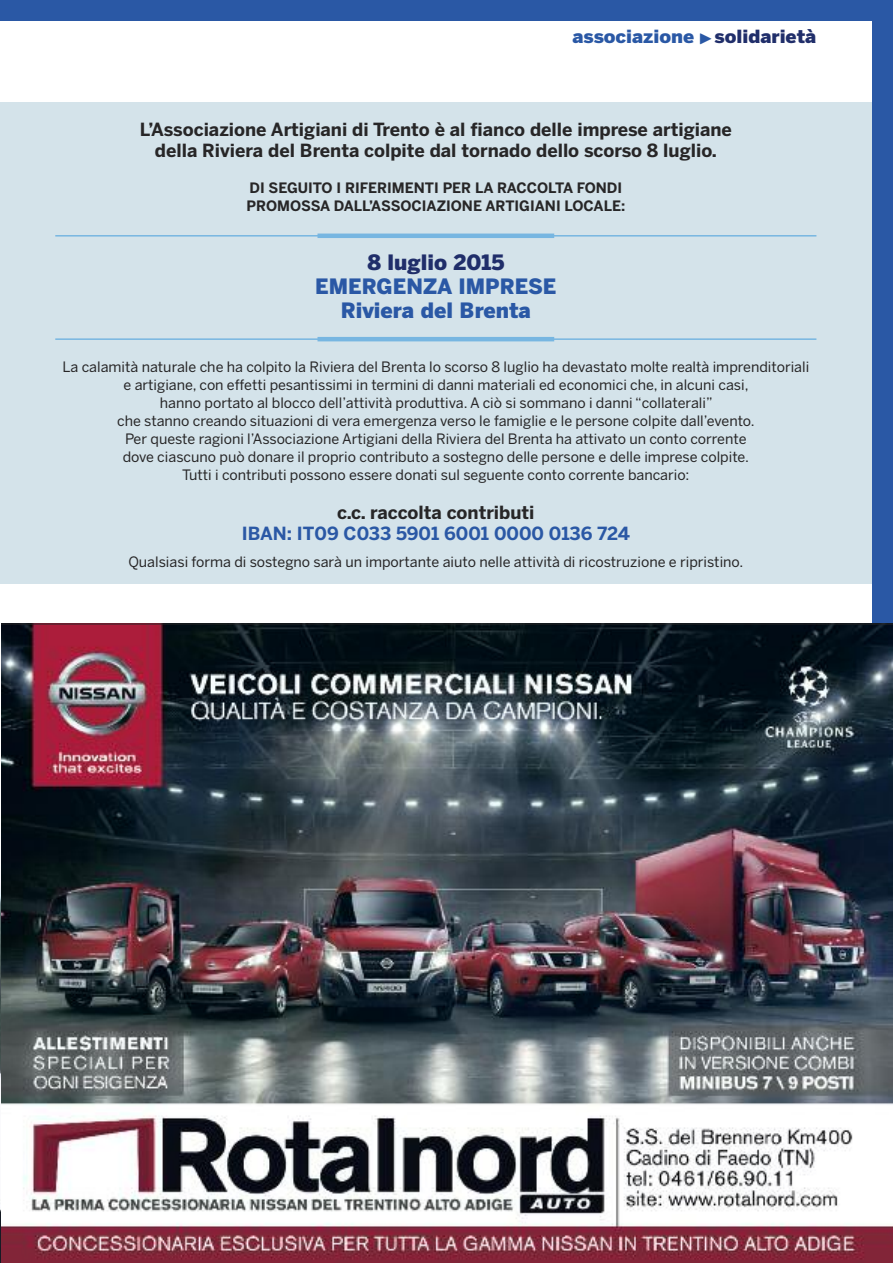
<style>
.page{position:relative;width:893px;height:1263px;background:#2a58a5}
.page>*{position:absolute;margin:0;border:0;box-sizing:border-box;transform-origin:0 0}
.t1{font:900 21px/24px "Benton Sans";color:#2a58a5;text-align:center}
.t2{font:900 21px "Benton Sans";color:#202e6a}
.t3{font:700 18px/21px "Benton Sans";color:#272627;text-align:center}
.t4{font:700 18px "Benton Sans";color:#2a58a5}
.t5{font:900 18px "Benton Sans";color:#2a58a5;scale:1.05 1}
.t6{font:14.25px/18px "Benton Sans";color:#272627;text-align:center}
.t7{font:700 14.25px/18px "Benton Sans";color:#272627}
.s1{color:#202e6a}
</style>
<div class="page">
<div style="left:0;top:21px;width:872px;height:1221px;background:#fff"></div>
<img style="left:1px;top:625px;width:892px;height:638px">
<hr style="left:0;top:624px;width:893px;height:1px;background:#272627">
<hr style="left:0;top:624px;width:1px;height:639px;background:#fff">
<div style="left:0;top:102px;width:872px;height:482px;background:#d4e3ea"></div>
<hr style="left:55px;top:235px;width:761px;height:2px;background:#77b6e1">
<hr style="left:55px;top:338px;width:761px;height:2px;background:#77b6e1">
<hr style="left:317px;top:234px;width:237px;height:4px;background:#77b6e1">
<hr style="left:317px;top:337px;width:237px;height:4px;background:#77b6e1">
<svg style="left:542px;top:1226px;width:4px;height:4px"></svg>
<svg style="left:575px;top:1226px;width:5px;height:4px"></svg>
<p class="t5" style="left:572px;top:26px;width:234px">associazione <span class="s1">solidarietà</span></p>
<p class="t3" style="left:140px;top:119px;width:594px">L’Associazione Artigiani di Trento è al fianco delle imprese artigiane della Riviera del Brenta colpite dal tornado dello scorso 8 luglio.</p>
<p class="t7" style="left:246px;top:179px;width:380px">DI SEGUITO I RIFERIMENTI PER LA RACCOLTA FONDI<br>PROMOSSA DALL’ASSOCIAZIONE ARTIGIANI LOCALE:</p>
<h1 class="t2" style="left:367px;top:250px;width:138px">8 luglio 2015</h1>
<h1 class="t1" style="left:315px;top:274px;width:243px">EMERGENZA IMPRESE<br>Riviera del Brenta</h1>
<p class="t6" style="left:62px;top:358px;width:748px">La calamità naturale che ha colpito la Riviera del Brenta lo scorso 8 luglio ha devastato molte realtà imprenditoriali e artigiane, con effetti pesantissimi in termini di danni materiali ed economici che, in alcuni casi,<br>hanno portato al blocco dell’attività produttiva. A ciò si sommano i danni “collaterali”<br>che stanno creando situazioni di vera emergenza verso le famiglie e le persone colpite dall’evento.<br>Per queste ragioni l’Associazione Artigiani della Riviera del Brenta ha attivato un conto corrente<br>dove ciascuno può donare il proprio contributo a sostegno delle persone e delle imprese colpite.<br>Tutti i contributi possono essere donati sul seguente conto corrente bancario:</p>
<p class="t3" style="left:337px;top:502px;width:199px">c.c. raccolta contributi</p>
<p class="t4" style="left:242px;top:523px;width:390px">IBAN: IT09 C033 5901 6001 0000 0136 724</p>
<p class="t6" style="left:128px;top:553px;width:616px">Qualsiasi forma di sostegno sarà un importante aiuto nelle attività di ricostruzione e ripristino.</p>
</div>
